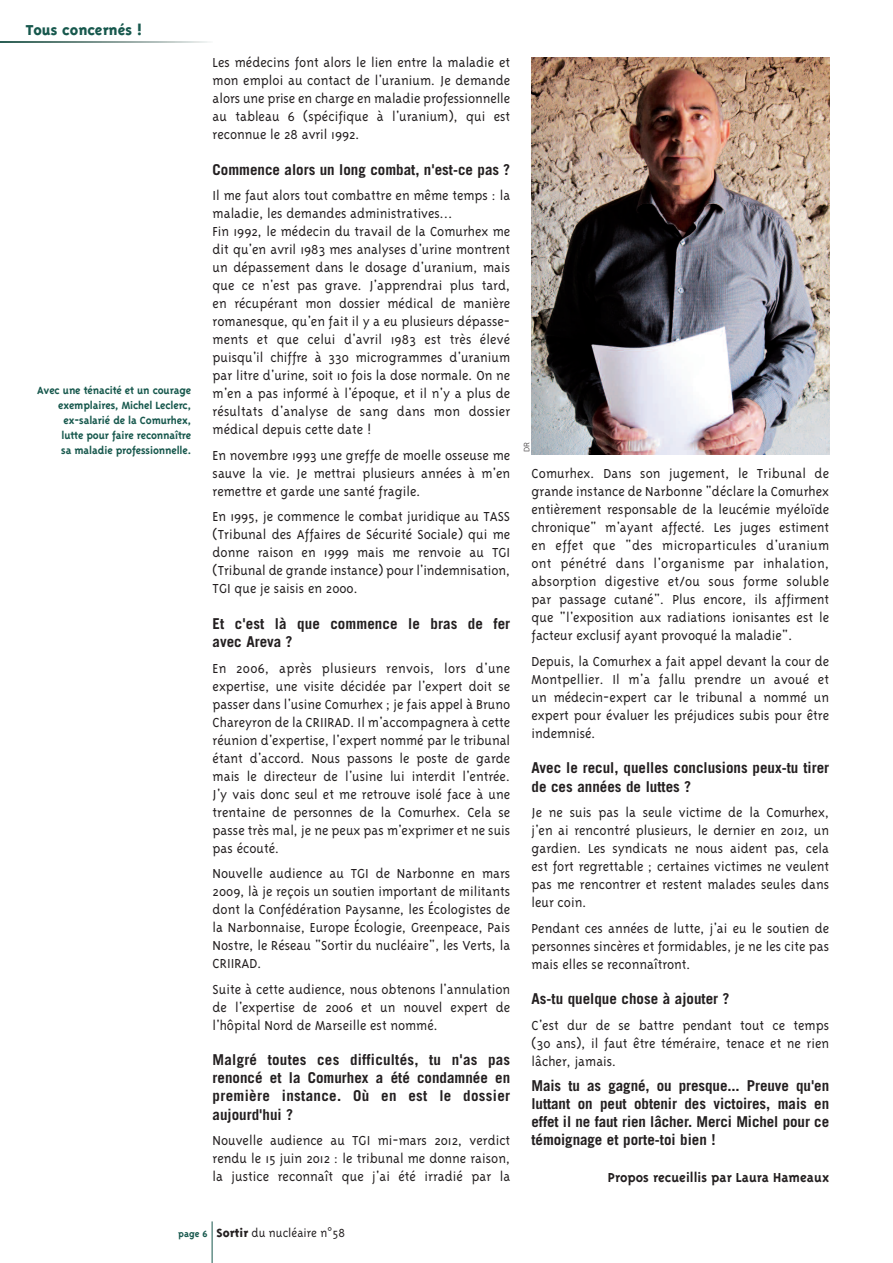
<style>
.page{position:relative;width:893px;height:1263px;background:#fff}
.page>*{position:absolute;margin:0;border:0;box-sizing:border-box;transform-origin:0 0}
.t1{font:800 16.5px "Triplex";color:#17584d}
.t2{font:300 15px/18px "Triplex";color:#231f20;text-align:justify}
.t3{font:700 15px/18.1px "Trade Gothic LT Std";color:#231f20}
.t4{font:700 15px "Triplex";color:#231f20}
.t5{font:300 13.5px "Triplex";color:#231f20}
.t6{font:700 12px/15px "Triplex";letter-spacing:-.01em;color:#17584d;text-align:right}
.t7{font:300 7.5px "Trade Gothic LT Std";color:#231f20}
.s1{font-weight:700;font-size:10.5px;color:#17584d}
.s2{font-weight:800}
.s3{font-family:"Arial Narrow";font-weight:400}
</style>
<div class="page">
<svg style="left:0;top:41px;width:208px;height:2px"></svg>
<hr style="left:212px;top:1221px;width:1px;height:42px;background:#17584d">
<img style="left:531px;top:57px;width:298px;height:397px">
<p class="t1" style="left:26px;top:20px;width:118px">Tous concernés !</p>
<p class="t6" style="left:37px;top:382px;width:156px">Avec une ténacité et un courage exemplaires, Michel Leclerc, ex-salarié de la Comurhex,<br>lutte pour faire reconnaître<br>sa maladie professionnelle.</p>
<p class="t2" style="left:213px;top:53px;width:299px">Les médecins font alors le lien entre la maladie et mon emploi au contact de l'uranium. Je demande alors une prise en charge en maladie professionnelle au tableau 6 (spécifique à l'uranium), qui est reconnue le 28 avril 1992.</p>
<p class="t3" style="left:213px;top:162px;width:299px">Commence alors un long combat, n'est-ce pas ?</p>
<p class="t2" style="left:213px;top:186px;width:299px;text-align:left">Il me faut alors tout combattre en même temps : la maladie, les demandes administratives...<br>Fin 1992, le médecin du travail de la Comurhex me dit qu'en avril 1983 mes analyses d'urine montrent un dépassement dans le dosage d'uranium, mais que ce n'est pas grave. J'apprendrai plus tard, en récupérant mon dossier médical de manière romanesque, qu'en fait il y a eu plusieurs dépasse&shy;ments et que celui d'avril 1983 est très élevé puisqu'il chiffre à 330 microgrammes d'uranium par litre d'urine, soit 10 fois la dose normale. On ne m'en a pas informé à l'époque, et il n'y a plus de résultats d'analyse de sang dans mon dossier médical depuis cette date !</p>
<p class="t2" style="left:213px;top:445px;width:299px">En novembre 1993 une greffe de moelle osseuse me sauve la vie. Je mettrai plusieurs années à m'en remettre et garde une santé fragile.</p>
<p class="t2" style="left:213px;top:507px;width:299px">En 1995, je commence le combat juridique au TASS (Tribunal des Affaires de Sécurité Sociale) qui me donne raison en 1999 mais me renvoie au TGI (Tribunal de grande instance) pour l'indemnisation, TGI que je saisis en 2000.</p>
<p class="t3" style="left:213px;top:616px;width:299px">Et c'est là que commence le bras de fer avec Areva ?</p>
<p class="t2" style="left:213px;top:658px;width:299px">En 2006, après plusieurs renvois, lors d'une expertise, une visite décidée par l'expert doit se passer dans l'usine Comurhex ; je fais appel à Bruno Chareyron de la CRIIRAD. Il m'accompagnera à cette réunion d'expertise, l'expert nommé par le tribunal étant d'accord. Nous passons le poste de garde mais le directeur de l'usine lui interdit l'entrée.<br>J'y vais donc seul et me retrouve isolé face à une trentaine de personnes de la Comurhex. Cela se passe très mal, je ne peux pas m'exprimer et ne suis pas écouté.</p>
<p class="t2" style="left:213px;top:864px;width:299px">Nouvelle audience au TGI de Narbonne en mars 2009, là je reçois un soutien important de militants dont la Confédération Paysanne, les Écologistes de la Narbonnaise, Europe Écologie, Greenpeace, Pais Nostre, le Réseau "Sortir du nucléaire", les Verts, la CRIIRAD.</p>
<p class="t2" style="left:213px;top:979px;width:299px">Suite à cette audience, nous obtenons l'annulation de l'expertise de 2006 et un nouvel expert de l'hôpital Nord de Marseille est nommé.</p>
<p class="t3" style="left:213px;top:1052px;width:299px;text-align:justify">Malgré toutes ces difficultés, tu n'as pas renoncé et la Comurhex a été condamnée en première instance. Où en est le dossier aujourd'hui ?</p>
<p class="t2" style="left:213px;top:1131px;width:299px">Nouvelle audience au TGI mi-mars 2012, verdict rendu le 15 juin 2012 : le tribunal me donne raison, la justice reconnaît que j'ai été irradié par la</p>
<p class="t7" style="left:524px;top:452px;width:12px;rotate:-90deg">DR</p>
<p class="t2" style="left:531px;top:464px;width:299px">Comurhex. Dans son jugement, le Tribunal de grande instance de Narbonne "déclare la Comurhex entièrement responsable de la leucémie myéloïde chronique" m'ayant affecté. Les juges estiment en effet que "des microparticules d'uranium ont pénétré dans l'organisme par inhalation, absorption digestive et/ou sous forme soluble par passage cutané". Plus encore, ils affirment que "l'exposition aux radiations ionisantes est le facteur exclusif ayant provoqué la maladie".</p>
<p class="t2" style="left:531px;top:651px;width:299px">Depuis, la Comurhex a fait appel devant la cour de Montpellier. Il m'a fallu prendre un avoué et un médecin-expert car le tribunal a nommé un expert pour évaluer les préjudices subis pour être indemnisé.</p>
<p class="t3" style="left:531px;top:760px;width:299px">Avec le recul, quelles conclusions peux-tu tirer de ces années de luttes ?</p>
<p class="t2" style="left:531px;top:803px;width:299px">Je ne suis pas la seule victime de la Comurhex, j'en ai rencontré plusieurs, le dernier en 2012, un gardien. Les syndicats ne nous aident pas, cela est fort regrettable ; certaines victimes ne veulent pas me rencontrer et restent malades seules dans leur coin.</p>
<p class="t2" style="left:531px;top:918px;width:299px">Pendant ces années de lutte, j'ai eu le soutien de personnes sincères et formidables, je ne les cite pas mais elles se reconnaîtront.</p>
<p class="t3" style="left:531px;top:991px;width:199px">As-tu quelque chose à ajouter ?</p>
<p class="t2" style="left:531px;top:1015px;width:299px">C'est dur de se battre pendant tout ce temps (30 ans), il faut être téméraire, tenace et ne rien lâcher, jamais.</p>
<p class="t3" style="left:531px;top:1078px;width:299px;text-align:justify">Mais tu as gagné, ou presque... Preuve qu'en luttant on peut obtenir des victoires, mais en effet il ne faut rien lâcher. Merci Michel pour ce témoignage et porte-toi bien !</p>
<p class="t4" style="left:608px;top:1167px;width:223px">Propos recueillis par Laura Hameaux</p>
<p class="t5" style="left:178px;top:1224px;width:168px"><span class="s1">page 6</span> <span class="s2">Sortir</span> du nucléaire n<span class="s3">°</span>58</p>
</div>
